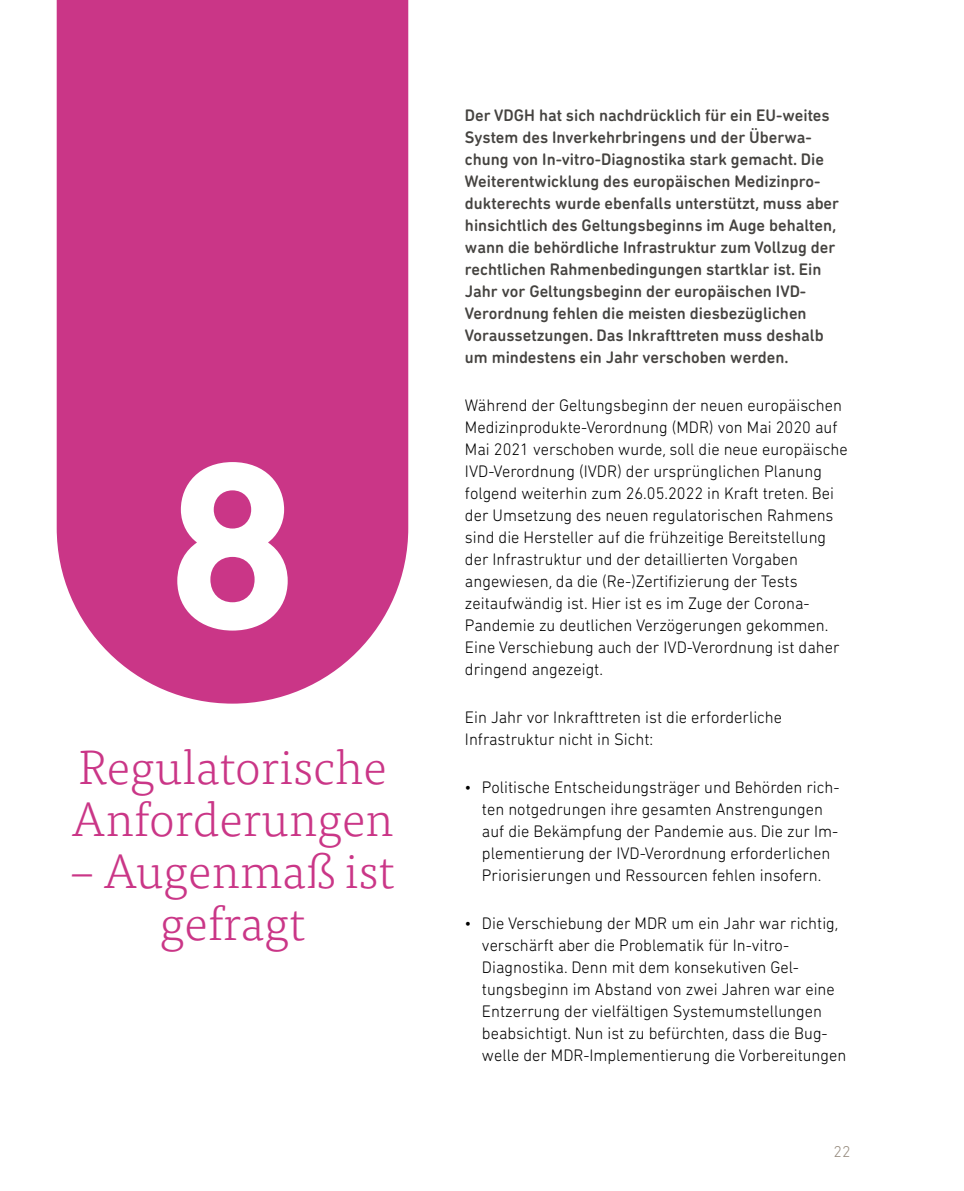
<style>
.page{position:relative;width:964px;height:1191px;background:#fff}
.page>*{position:absolute;margin:0;border:0;box-sizing:border-box;transform-origin:0 0}
.t1{font:700 240px "DIN Next Rounded LT Pro";color:#fff}
.t2{font:300 48px/52px "Tisa OT";color:#ca3687}
.t3{font:300 17px/22px "DIN Next Rounded LT Pro";color:#000}
.t4{font:500 17px/22px "DIN Next Rounded LT Pro";color:#454340}
.t5{font:300 16px "DIN Next Rounded LT Pro";color:#978c7f}
</style>
<div class="page">
<div style="left:57px;top:0;width:351px;height:703px;background:#ca3687"></div>
<h1 class="t1" style="left:165px;top:405px;width:136px">8</h1>
<h2 class="t2" style="left:71px;top:742px;width:324px">Regulatorische<br>Anforderungen</h2>
<h2 class="t2" style="left:70px;top:846px;width:326px;text-align:center">– Augenmaß ist gefragt</h2>
<p class="t4" style="left:465px;top:104px;width:376px">Der VDGH hat sich nachdrücklich für ein EU-weites System des Inverkehrbringens und der Überwa&shy;chung von In-vitro-Diagnostika stark gemacht. Die Weiterentwicklung des europäischen Medizinpro&shy;dukterechts wurde ebenfalls unterstützt, muss aber hinsichtlich des Geltungsbeginns im Auge behalten, wann die behördliche Infrastruktur zum Vollzug der rechtlichen Rahmenbedingungen startklar ist. Ein Jahr vor Geltungsbeginn der europäischen IVD-Verordnung fehlen die meisten diesbezüglichen Voraussetzungen. Das Inkrafttreten muss deshalb um mindestens ein Jahr verschoben werden.</p>
<p class="t3" style="left:465px;top:394px;width:384px">Während der Geltungsbeginn der neuen europäischen Medizinprodukte-Verordnung (MDR) von Mai 2020 auf Mai 2021 verschoben wurde, soll die neue europäische IVD-Verordnung (IVDR) der ursprünglichen Planung folgend weiterhin zum 26.05.2022 in Kraft treten. Bei der Umsetzung des neuen regulatorischen Rahmens sind die Hersteller auf die frühzeitige Bereitstellung der Infrastruktur und der detaillierten Vorgaben angewiesen, da die (Re-)Zertifizierung der Tests zeitaufwändig ist. Hier ist es im Zuge der Corona-Pandemie zu deutlichen Verzögerungen gekommen.<br>Eine Verschiebung auch der IVD-Verordnung ist daher dringend angezeigt.</p>
<p class="t3" style="left:465px;top:705px;width:319px">Ein Jahr vor Inkrafttreten ist die erforderliche<br>Infrastruktur nicht in Sicht:</p>
<p class="t3" style="left:482px;top:775px;width:359px;text-indent:-17px">• Politische Entscheidungsträger und Behörden rich&shy;ten notgedrungen ihre gesamten Anstrengungen auf die Bekämpfung der Pandemie aus. Die zur Im&shy;plementierung der IVD-Verordnung erforderlichen Priorisierungen und Ressourcen fehlen insofern.</p>
<p class="t3" style="left:482px;top:912px;width:366px;text-indent:-17px">• Die Verschiebung der MDR um ein Jahr war richtig, verschärft aber die Problematik für In-vitro-Diagnostika. Denn mit dem konsekutiven Gel&shy;tungsbeginn im Abstand von zwei Jahren war eine Entzerrung der vielfältigen Systemumstellungen beabsichtigt. Nun ist zu befürchten, dass die Bug&shy;welle der MDR-Implementierung die Vorbereitungen</p>
<p class="t5" style="left:833px;top:1142px;width:19px">22</p>
</div>
